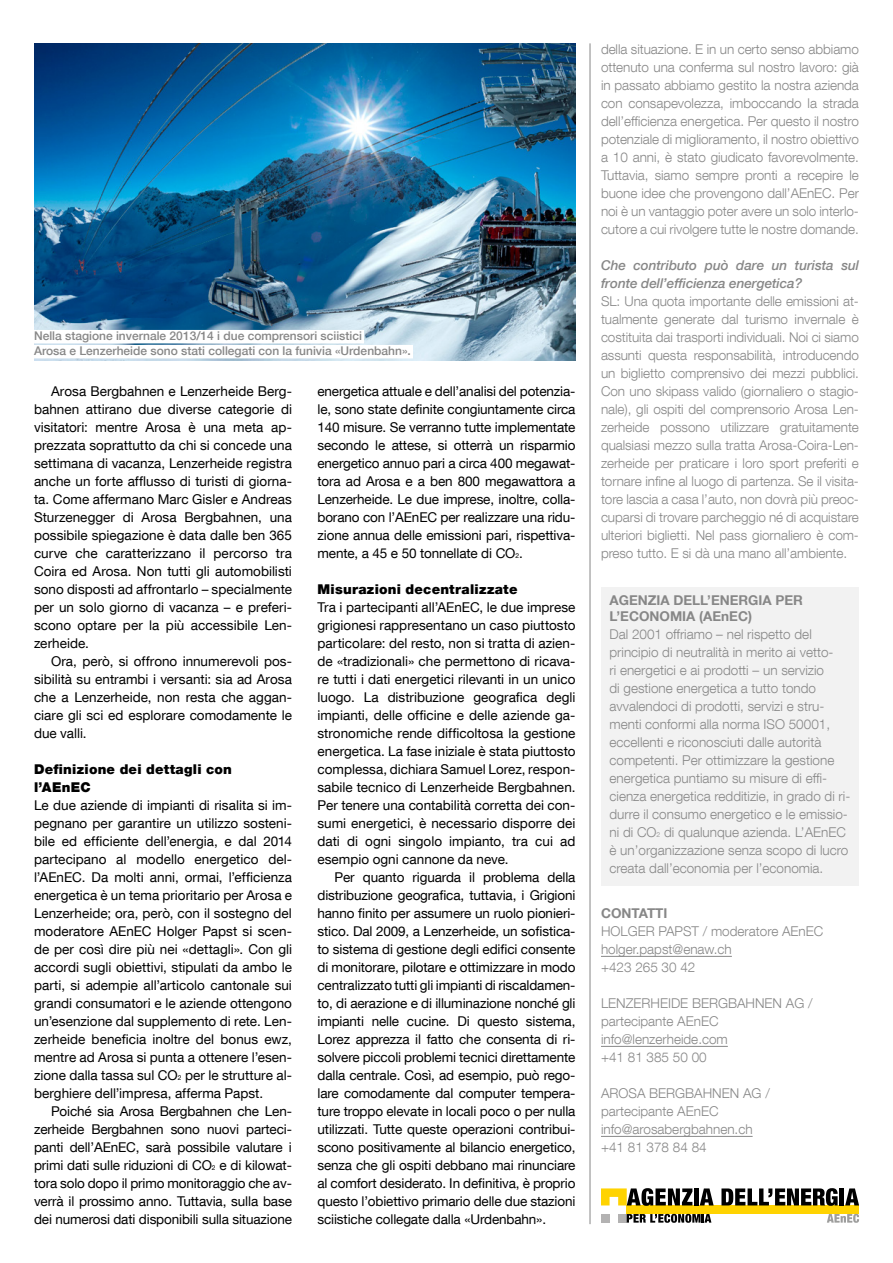
<style>
.page{position:relative;width:893px;height:1263px;background:#fff}
.page>*{position:absolute;margin:0;border:0;box-sizing:border-box;transform-origin:0 0}
.Lauftext_F{font:13.5px/18px "Helvetica Neue LT Com";letter-spacing:-.005em;color:#000;text-align:justify}
.Interview_Antwort_F{font:300 13.5px/18px "Helvetica Neue LT Com";letter-spacing:-.005em;color:#878787;text-align:justify}
.Box_Text{font:300 13.5px/18px "Helvetica Neue LT Com";color:#878787}
.Interview_Frage_F{font:italic 500 13.5px/18px "Helvetica Neue LT Com";letter-spacing:-.005em;color:#878787}
.Absatztitel_F{font:900 13.5px/18px "Helvetica Neue LT Com";letter-spacing:.015em;color:#000}
.Box_Titel{font:700 13.5px/16.5px "Helvetica Neue LT Com";color:#878787}
.Legende{font:500 12px "Helvetica Neue LT Com";color:#878787}
.s1{font-size:6.75px}
</style>
<div class="page">
<hr style="left:590px;top:43px;width:1px;height:1181px;background:#878787">
<hr style="left:601px;top:956px;width:131px;height:1px;background:#878787">
<hr style="left:601px;top:1046px;width:127px;height:1px;background:#878787">
<hr style="left:601px;top:1136px;width:152px;height:1px;background:#878787">
<div style="left:627px;top:1205px;width:232px;height:9px;background:#ffd300"></div>
<div style="left:601px;top:1214px;width:9px;height:8px;background:#b3b2b2"></div>
<div style="left:618px;top:1214px;width:9px;height:8px;background:#b3b2b2"></div>
<svg style="left:627px;top:1214px;width:84px;height:9px"></svg>
<svg style="left:827px;top:1214px;width:32px;height:9px"></svg>
<svg style="left:601px;top:1188px;width:91px;height:18px"></svg>
<div style="left:694px;top:1188px;width:5px;height:17px;background:#000"></div>
<svg style="left:700px;top:1188px;width:14px;height:17px"></svg>
<svg style="left:721px;top:1188px;width:117px;height:18px"></svg>
<hr style="left:840px;top:1188px;width:4px;height:17px;background:#000">
<svg style="left:845px;top:1188px;width:14px;height:17px"></svg>
<img style="left:34px;top:43px;width:541px;height:317px">
<div style="left:34px;top:330px;width:330px;height:13px;background:#fff"></div>
<div style="left:34px;top:345px;width:379px;height:13px;background:#fff"></div>
<div style="left:601px;top:587px;width:258px;height:298px;background:#f2f2f2"></div>
<p class="Legende" style="left:34px;top:329px;width:329px">Nella stagione invernale 2013/14 i due comprensori sciistici</p>
<p class="Legende" style="left:34px;top:344px;width:378px">Arosa e Lenzerheide sono stati collegati con la funivia «Urdenbahn».</p>
<p class="Lauftext_F" style="left:34px;top:382px;width:259px;text-indent:17px">Arosa Bergbahnen e Lenzerheide Berg&shy;bahnen attirano due diverse categorie di visitatori: mentre Arosa è una meta ap&shy;prezzata soprattutto da chi si concede una settimana di vacanza, Lenzerheide registra anche un forte afflusso di turisti di giorna&shy;ta. Come affermano Marc Gisler e Andreas Sturzenegger di Arosa Bergbahnen, una possibile spiegazione è data dalle ben 365 curve che caratterizzano il percorso tra Coira ed Arosa. Non tutti gli automobilisti sono disposti ad affrontarlo – specialmente per un solo giorno di vacanza – e preferi&shy;scono optare per la più accessibile Len&shy;zerheide.</p>
<p class="Lauftext_F" style="left:34px;top:652px;width:259px;text-indent:17px">Ora, però, si offrono innumerevoli pos&shy;sibilità su entrambi i versanti: sia ad Arosa che a Lenzerheide, non resta che aggan&shy;ciare gli sci ed esplorare comodamente le due valli.</p>
<p class="Absatztitel_F" style="left:34px;top:760px;width:199px">Definizione dei dettagli con l’AEnEC</p>
<p class="Lauftext_F" style="left:34px;top:796px;width:259px">Le due aziende di impianti di risalita si im&shy;pegnano per garantire un utilizzo sosteni&shy;bile ed efficiente dell’energia, e dal 2014 partecipano al modello energetico del&shy;l’AEnEC. Da molti anni, ormai, l’efficienza energetica è un tema prioritario per Arosa e Lenzerheide; ora, però, con il sostegno del moderatore AEnEC Holger Papst si scen&shy;de per così dire più nei «dettagli». Con gli accordi sugli obiettivi, stipulati da ambo le parti, si adempie all’articolo cantonale sui grandi consumatori e le aziende ottengono un’esenzione dal supplemento di rete. Len&shy;zerheide beneficia inoltre del bonus ewz, mentre ad Arosa si punta a ottenere l’esen&shy;zione dalla tassa sul CO<span class="s1">2</span> per le strutture al&shy;berghiere dell’impresa, afferma Papst.</p>
<p class="Lauftext_F" style="left:34px;top:1102px;width:259px;text-indent:17px">Poiché sia Arosa Bergbahnen che Len&shy;zerheide Bergbahnen sono nuovi parteci&shy;panti dell’AEnEC, sarà possibile valutare i primi dati sulle riduzioni di CO<span class="s1">2</span> e di kilowat&shy;tora solo dopo il primo monitoraggio che av&shy;verrà il prossimo anno. Tuttavia, sulla base dei numerosi dati disponibili sulla situazione</p>
<p class="Lauftext_F" style="left:317px;top:382px;width:259px">energetica attuale e dell’analisi del potenzia&shy;le, sono state definite congiuntamente circa 140 misure. Se verranno tutte implementate secondo le attese, si otterrà un risparmio energetico annuo pari a circa 400 megawat&shy;tora ad Arosa e a ben 800 megawattora a Lenzerheide. Le due imprese, inoltre, colla&shy;borano con l’AEnEC per realizzare una ridu&shy;zione annua delle emissioni pari, rispettiva&shy;mente, a 45 e 50 tonnellate di CO<span class="s1">2</span>.</p>
<p class="Absatztitel_F" style="left:317px;top:580px;width:202px">Misurazioni decentralizzate</p>
<p class="Lauftext_F" style="left:317px;top:598px;width:259px">Tra i partecipanti all’AEnEC, le due imprese grigionesi rappresentano un caso piuttosto particolare: del resto, non si tratta di azien&shy;de «tradizionali» che permettono di ricava&shy;re tutti i dati energetici rilevanti in un unico luogo. La distribuzione geografica degli impianti, delle officine e delle aziende ga&shy;stronomiche rende difficoltosa la gestione energetica. La fase iniziale è stata piuttosto complessa, dichiara Samuel Lorez, respon&shy;sabile tecnico di Lenzerheide Bergbahnen.<br>Per tenere una contabilità corretta dei con&shy;sumi energetici, è necessario disporre dei dati di ogni singolo impianto, tra cui ad esempio ogni cannone da neve.</p>
<p class="Lauftext_F" style="left:317px;top:868px;width:259px;text-indent:17px">Per quanto riguarda il problema della distribuzione geografica, tuttavia, i Grigioni hanno finito per assumere un ruolo pionieri&shy;stico. Dal 2009, a Lenzerheide, un sofistica&shy;to sistema di gestione degli edifici consente di monitorare, pilotare e ottimizzare in modo centralizzato tutti gli impianti di riscaldamen&shy;to, di aerazione e di illuminazione nonché gli impianti nelle cucine. Di questo sistema, Lorez apprezza il fatto che consenta di ri&shy;solvere piccoli problemi tecnici direttamente dalla centrale. Così, ad esempio, può rego&shy;lare comodamente dal computer tempera&shy;ture troppo elevate in locali poco o per nulla utilizzati. Tutte queste operazioni contribui&shy;scono positivamente al bilancio energetico, senza che gli ospiti debbano mai rinunciare al comfort desiderato. In definitiva, è proprio questo l’obiettivo primario delle due stazioni sciistiche collegate dalla «Urdenbahn».</p>
<p class="Interview_Antwort_F" style="left:601px;top:40px;width:259px">della situazione. E in un certo senso abbiamo ottenuto una conferma sul nostro lavoro: già in passato abbiamo gestito la nostra azienda con consapevolezza, imboccando la strada dell’efficienza energetica. Per questo il nostro potenziale di miglioramento, il nostro obiettivo a 10 anni, è stato giudicato favorevolmente.<br>Tuttavia, siamo sempre pronti a recepire le buone idee che provengono dall’AEnEC. Per noi è un vantaggio poter avere un solo interlo&shy;cutore a cui rivolgere tutte le nostre domande.</p>
<p class="Interview_Frage_F" style="left:601px;top:256px;width:259px">Che contributo può dare un turista sul fronte dell’efficienza energetica?</p>
<p class="Interview_Antwort_F" style="left:601px;top:292px;width:259px">SL: Una quota importante delle emissioni at&shy;tualmente generate dal turismo invernale è costituita dai trasporti individuali. Noi ci siamo assunti questa responsabilità, introducendo un biglietto comprensivo dei mezzi pubblici.<br>Con uno skipass valido (giornaliero o stagio&shy;nale), gli ospiti del comprensorio Arosa Len&shy;zerheide possono utilizzare gratuitamente qualsiasi mezzo sulla tratta Arosa-Coira-Len&shy;zerheide per praticare i loro sport preferiti e tornare infine al luogo di partenza. Se il visita&shy;tore lascia a casa l’auto, non dovrà più preoc&shy;cuparsi di trovare parcheggio né di acquistare ulteriori biglietti. Nel pass giornaliero è com&shy;preso tutto. E si dà una mano all’ambiente.</p>
<p class="Box_Titel" style="left:609px;top:591px;width:195px">AGENZIA DELL’ENERGIA PER<br>L’ECONOMIA (AEnEC)</p>
<p class="Box_Text" style="left:609px;top:625px;width:242px">Dal 2001 offriamo – nel rispetto del principio di neutralità in merito ai vetto-<br>ri energetici e ai prodotti – un servizio<br>di gestione energetica a tutto tondo avvalendoci di prodotti, servizi e stru&shy;menti conformi alla norma ISO 50001, eccellenti e riconosciuti dalle autorità competenti. Per ottimizzare la gestione energetica puntiamo su misure di effi&shy;cienza energetica redditizie, in grado di ri&shy;durre il consumo energetico e le emissio&shy;ni di CO<span class="s1">2</span> di qualunque azienda. L’AEnEC è un’organizzazione senza scopo di lucro creata dall’economia per l’economia.</p>
<p class="Box_Titel" style="left:601px;top:905px;width:68px">CONTATTI</p>
<p class="Box_Text" style="left:601px;top:922px;width:224px">HOLGER PAPST / moderatore AEnEC</p>
<p class="Box_Text" style="left:601px;top:940px;width:132px">holger.papst@enaw.ch</p>
<p class="Box_Text" style="left:601px;top:958px;width:96px">+423 265 30 42</p>
<p class="Box_Text" style="left:601px;top:994px;width:213px">LENZERHEIDE BERGBAHNEN AG / partecipante AEnEC</p>
<p class="Box_Text" style="left:601px;top:1030px;width:128px">info@lenzerheide.com</p>
<p class="Box_Text" style="left:601px;top:1048px;width:107px">+41 81 385 50 00</p>
<p class="Box_Text" style="left:601px;top:1084px;width:170px">AROSA BERGBAHNEN AG /</p>
<p class="Box_Text" style="left:601px;top:1102px;width:119px">partecipante AEnEC</p>
<p class="Box_Text" style="left:601px;top:1120px;width:153px">info@arosabergbahnen.ch</p>
<p class="Box_Text" style="left:601px;top:1138px;width:107px">+41 81 378 84 84</p>
</div>
